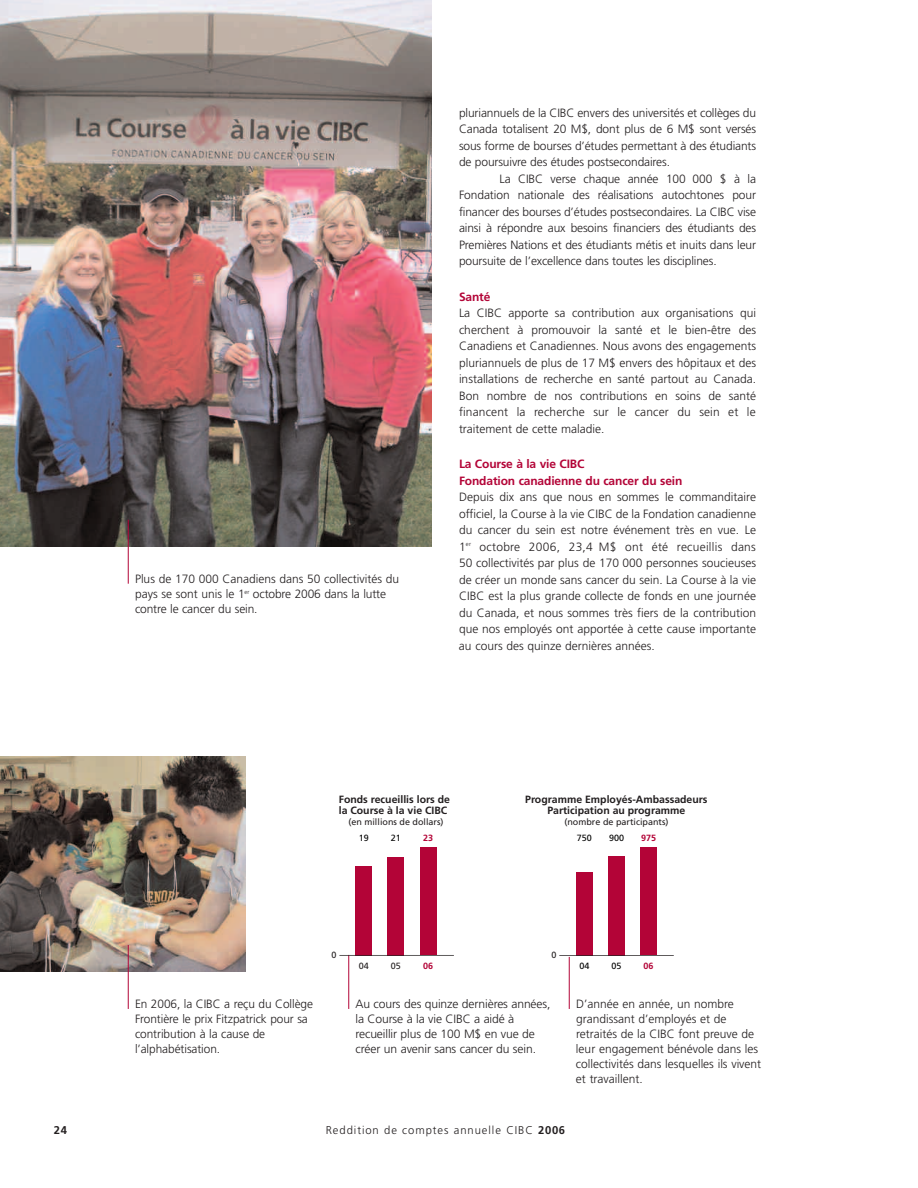
<style>
.page{position:relative;width:918px;height:1188px;background:#fff}
.page>*{position:absolute;margin:0;border:0;box-sizing:border-box;transform-origin:0 0}
.t1{font:300 12px/16.5px "Frutiger";letter-spacing:-.005em;color:#231f20;text-align:justify}
.t2{font:700 12px/16.5px "Frutiger";letter-spacing:-.01em;color:#b30437}
.t3{font:300 11.25px "Frutiger";letter-spacing:.085em;color:#231f20}
.t4{font:700 11.25px "Frutiger";color:#231f20}
.t5{font:700 10.5px/11.2px "Frutiger";color:#231f20}
.t6{font:9px "Frutiger";color:#231f20}
.t7{font:9px "Frutiger";color:#000}
.t8{font:700 9px "Frutiger";color:#b30437}
.s1{font-weight:700}
</style>
<div class="page">
<img style="left:0;top:0;width:432px;height:547px">
<hr style="left:128px;top:520px;width:1px;height:64px;background:#b30437">
<hr style="left:348px;top:955px;width:1px;height:54px;background:#b30437">
<hr style="left:569px;top:957px;width:1px;height:52px;background:#b30437">
<div style="left:356px;top:866px;width:16px;height:89px;background:#b30437"></div>
<div style="left:388px;top:857px;width:16px;height:98px;background:#b30437"></div>
<div style="left:420px;top:847px;width:16px;height:108px;background:#b30437"></div>
<div style="left:576px;top:872px;width:17px;height:83px;background:#b30437"></div>
<div style="left:608px;top:856px;width:17px;height:99px;background:#b30437"></div>
<div style="left:640px;top:847px;width:17px;height:108px;background:#b30437"></div>
<hr style="left:339px;top:955px;width:115px;height:1px;background:#231f20">
<hr style="left:559px;top:955px;width:115px;height:1px;background:#231f20">
<img style="left:0;top:756px;width:245px;height:216px">
<hr style="left:128px;top:945px;width:1px;height:64px;background:#b30437">
<p class="t1" style="left:135px;top:572px;width:266px;line-height:15px;text-align:left">Plus de 170 000 Canadiens dans 50 collectivités du pays se sont unis le 1<sup>er</sup> octobre 2006 dans la lutte contre le cancer du sein.</p>
<p class="t1" style="left:459px;top:106px;width:299px">pluriannuels de la CIBC envers des universités et collèges du Canada totalisent 20 M$, dont plus de 6 M$ sont versés sous forme de bourses d’études permettant à des étudiants de poursuivre des études postsecondaires.</p>
<p class="t1" style="left:459px;top:172px;width:299px;text-indent:40px">La CIBC verse chaque année 100 000 $ à la Fondation nationale des réalisations autochtones pour financer des bourses d’études postsecondaires. La CIBC vise ainsi à répondre aux besoins financiers des étudiants des Premières Nations et des étudiants métis et inuits dans leur poursuite de l’excellence dans toutes les disciplines.</p>
<p class="t2" style="left:459px;top:289px;width:33px">Santé</p>
<p class="t1" style="left:459px;top:306px;width:299px">La CIBC apporte sa contribution aux organisations qui cherchent à promouvoir la santé et le bien-être des Canadiens et Canadiennes. Nous avons des engagements pluriannuels de plus de 17 M$ envers des hôpitaux et des installations de recherche en santé partout au Canada.<br>Bon nombre de nos contributions en soins de santé financent la recherche sur le cancer du sein et le traitement de cette maladie.</p>
<p class="t2" style="left:459px;top:457px;width:225px">La Course à la vie CIBC<br>Fondation canadienne du cancer du sein</p>
<p class="t1" style="left:459px;top:490px;width:299px">Depuis dix ans que nous en sommes le commanditaire officiel, la Course à la vie CIBC de la Fondation canadienne du cancer du sein est notre événement très en vue. Le 1<sup>er</sup> octobre 2006, 23,4 M$ ont été recueillis dans 50 collectivités par plus de 170 000 personnes soucieuses de créer un monde sans cancer du sein. La Course à la vie CIBC est la plus grande collecte de fonds en une journée du Canada, et nous sommes très fiers de la contribution que nos employés ont apportée à cette cause importante au cours des quinze dernières années.</p>
<p class="t5" style="left:339px;top:794px;width:113px">Fonds recueillis lors de la Course à a vie CIBC</p>
<p class="t6" style="left:348px;top:818px;width:97px">(en millions de dollars)</p>
<p class="t8" style="left:423px;top:834px;width:12px">23</p>
<p class="t7" style="left:359px;top:834px;width:12px">19</p>
<p class="t7" style="left:391px;top:834px;width:12px">21</p>
<p class="t5" style="left:525px;top:794px;width:184px;text-align:center">Programme Employés-Ambassadeurs<br>Participation au programme</p>
<p class="t6" style="left:565px;top:818px;width:106px">(nombre de participants)</p>
<p class="t8" style="left:641px;top:834px;width:17px">975</p>
<p class="t7" style="left:577px;top:834px;width:17px">750</p>
<p class="t7" style="left:609px;top:834px;width:17px">900</p>
<p class="t1" style="left:135px;top:997px;width:180px;line-height:15px;text-align:left">En 2006, la CIBC a reçu du Collège<br>Frontière le prix Fitzpatrick pour sa contribution à la cause de l’alphabétisation.</p>
<p class="t6" style="left:332px;top:951px;width:7px">0</p>
<p class="t6" style="left:551px;top:951px;width:7px">0</p>
<p class="t6" style="left:359px;top:962px;width:12px">04</p>
<p class="t6" style="left:391px;top:962px;width:12px">05</p>
<p class="t8" style="left:423px;top:962px;width:12px">06</p>
<p class="t7" style="left:579px;top:962px;width:12px">04</p>
<p class="t7" style="left:612px;top:962px;width:11px">05</p>
<p class="t8" style="left:644px;top:962px;width:12px">06</p>
<p class="t1" style="left:356px;top:997px;width:196px;line-height:15px;text-align:left">Au cours des quinze dernières années, la Course à la vie CIBC a aidé à recueillir plus de 100 M$ en vue de créer un avenir sans cancer du sein.</p>
<p class="t1" style="left:576px;top:997px;width:187px;line-height:15px;text-align:left">D’année en année, un nombre grandissant d’employés et de retraités de la CIBC font preuve de leur engagement bénévole dans les collectivités dans lesquelles ils vivent et travaillent.</p>
<p class="t4" style="left:54px;top:1126px;width:15px">24</p>
<p class="t3" style="left:326px;top:1126px;width:241px">Reddition de comptes annuelle CIBC <span class="s1">2006</span></p>
</div>
